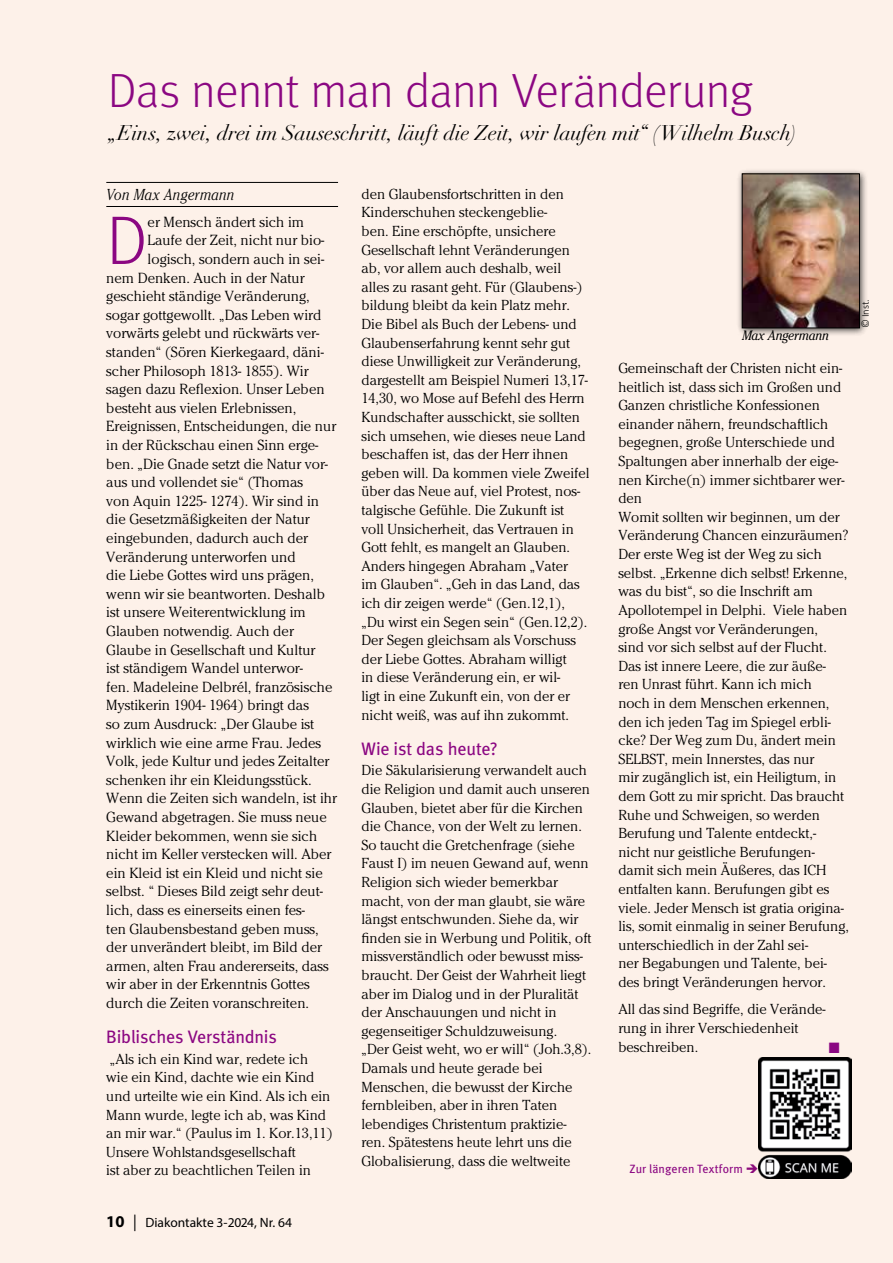
<style>
.page{position:relative;width:893px;height:1263px;background:#fdf1e9}
.page>*{position:absolute;margin:0;border:0;box-sizing:border-box;transform-origin:0 0}
.t1{font:300 68.85px "Meta OT";color:#8b0782}
.t2{font:300 48px "Meta OT";letter-spacing:-.02em;color:#8b0782}
.t3{font:italic 21px "Didot LT Std";letter-spacing:-.01em;color:#000}
.t4{font:18px "Meta Book LF";letter-spacing:-.01em;color:#8b0782}
.t5{font:italic 300 15.75px "Cheltenham Std";letter-spacing:.02em;color:#000;scale:.88 1}
.t6{font:300 14.55px "Cheltenham Std";color:#000}
.t7{font:300 14.4px/18.6px "Cheltenham Std";color:#000}
.t8{font:13.5px "Myriad Pro";color:#000}
.t9{font:italic 13.5px "Cheltenham Std";letter-spacing:-.01em;color:#000;scale:.9 1}
.t10{font:12px "Meta Book LF";letter-spacing:.015em;color:#8b0782}
.t11{font:300 10.5px "Calibri";color:#000}
.s1{font-weight:700;font-size:16.5px}
.s2{font-family:"Minion Pro";font-size:16.5px}
.s3{color:#8c0c7c}
</style>
<div class="page">
<hr style="left:106px;top:182px;width:232px;height:1px;background:#000">
<hr style="left:106px;top:206px;width:232px;height:1px;background:#000">
<img style="left:758px;top:1057px;width:94px;height:121px">
<div style="left:736px;top:169px;width:132px;height:168px;background:#000;opacity:.75"></div>
<img style="left:744px;top:176px;width:114px;height:150px">
<div style="left:742px;top:174px;width:118px;height:154px;border:1px solid #000"></div>
<h2 class="t2" style="left:108px;top:63px;width:647px">Das nennt man dann Veränderung</h2>
<h3 class="t3" style="left:108px;top:120px;width:690px">„Eins, zwei, drei im Sauseschritt, läuft die Zeit, wir laufen mit“ (Wilhelm Busch)</h3>
<p class="t5" style="left:106px;top:185px;width:147px">Von Max Angermann</p>
<h1 class="t1" style="left:106px;top:200px;width:43px">D</h1>
<p class="t6" style="left:148px;top:213px;width:158px">er Mensch ändert sich im</p>
<p class="t6" style="left:148px;top:232px;width:178px">Laufe der Zeit, nicht nur bio-</p>
<p class="t6" style="left:148px;top:251px;width:178px">logisch, sondern auch in sei-</p>
<p class="t6" style="left:106px;top:269px;width:200px">nem Denken. Auch in der Natur</p>
<p class="t6" style="left:106px;top:288px;width:205px">geschieht ständige Veränderung,</p>
<p class="t6" style="left:106px;top:306px;width:217px">sogar gottgewollt. „Das Leben wird</p>
<p class="t6" style="left:106px;top:325px;width:214px">vorwärts gelebt und rückwärts ver-</p>
<p class="t6" style="left:106px;top:344px;width:219px">standen“ (Sören Kierkegaard, däni-</p>
<p class="t6" style="left:106px;top:362px;width:204px">scher Philosoph 1813- 1855). Wir</p>
<p class="t6" style="left:106px;top:381px;width:220px">sagen dazu Reflexion. Unser Leben</p>
<p class="t6" style="left:106px;top:399px;width:192px">besteht aus vielen Erlebnissen,</p>
<p class="t6" style="left:106px;top:418px;width:231px">Ereignissen, Entscheidungen, die nur</p>
<p class="t6" style="left:106px;top:436px;width:214px">in der Rückschau einen Sinn erge-</p>
<p class="t6" style="left:106px;top:455px;width:223px">ben. „Die Gnade setzt die Natur vor-</p>
<p class="t6" style="left:106px;top:474px;width:198px">aus und vollendet sie“ (Thomas</p>
<p class="t6" style="left:106px;top:492px;width:214px">von Aquin 1225- 1274). Wir sind in</p>
<p class="t6" style="left:106px;top:511px;width:205px">die Gesetzmäßigkeiten der Natur</p>
<p class="t6" style="left:106px;top:529px;width:203px">eingebunden, dadurch auch der</p>
<p class="t6" style="left:106px;top:548px;width:191px">Veränderung unterworfen und</p>
<p class="t6" style="left:106px;top:567px;width:209px">die Liebe Gottes wird uns prägen,</p>
<p class="t6" style="left:106px;top:585px;width:220px">wenn wir sie beantworten. Deshalb</p>
<p class="t6" style="left:106px;top:604px;width:201px">ist unsere Weiterentwicklung im</p>
<p class="t6" style="left:106px;top:622px;width:189px">Glauben notwendig. Auch der</p>
<p class="t6" style="left:106px;top:641px;width:211px">Glaube in Gesellschaft und Kultur</p>
<p class="t6" style="left:106px;top:660px;width:198px">ist ständigem Wandel unterwor-</p>
<p class="t6" style="left:106px;top:678px;width:228px">fen. Madeleine Delbrél, französische</p>
<p class="t6" style="left:106px;top:697px;width:204px">Mystikerin 1904- 1964) bringt das</p>
<p class="t6" style="left:106px;top:716px;width:209px">so zum Ausdruck: „Der Glaube ist</p>
<p class="t6" style="left:106px;top:734px;width:216px">wirklich wie eine arme Frau. Jedes</p>
<p class="t6" style="left:106px;top:753px;width:225px">Volk, jede Kultur und jedes Zeitalter</p>
<p class="t6" style="left:106px;top:771px;width:207px">schenken ihr ein Kleidungsstück.</p>
<p class="t6" style="left:106px;top:790px;width:232px">Wenn die Zeiten sich wandeln, ist ihr</p>
<p class="t6" style="left:106px;top:808px;width:222px">Gewand abgetragen. Sie muss neue</p>
<p class="t6" style="left:106px;top:827px;width:212px">Kleider bekommen, wenn sie sich</p>
<p class="t6" style="left:106px;top:846px;width:227px">nicht im Keller verstecken will. Aber</p>
<p class="t6" style="left:106px;top:864px;width:218px">ein Kleid ist ein Kleid und nicht sie</p>
<p class="t6" style="left:106px;top:883px;width:218px">selbst. “ Dieses Bild zeigt sehr deut-</p>
<p class="t6" style="left:106px;top:902px;width:200px">lich, dass es einerseits einen fes-</p>
<p class="t6" style="left:106px;top:920px;width:214px">ten Glaubensbestand geben muss,</p>
<p class="t6" style="left:106px;top:939px;width:217px">der unverändert bleibt, im Bild der</p>
<p class="t6" style="left:106px;top:957px;width:224px">armen, alten Frau andererseits, dass</p>
<p class="t6" style="left:106px;top:976px;width:205px">wir aber in der Erkenntnis Gottes</p>
<p class="t6" style="left:106px;top:994px;width:204px">durch die Zeiten voranschreiten.</p>
<p class="t4" style="left:106px;top:1026px;width:172px">Biblisches Verständnis</p>
<p class="t7" style="left:106px;top:1049px;width:228px">„Als ich ein Kind war, redete ich<br>wie ein Kind, dachte wie ein Kind und urteilte wie ein Kind. Als ich ein Mann wurde, legte ich ab, was Kind an mir war.“ (Paulus im 1. Kor.13,11)<br>Unsere Wohlstandsgesellschaft<br>ist aber zu beachtlichen Teilen in</p>
<p class="t8" style="left:106px;top:1214px;width:187px"><span class="s1">10</span> <span class="s2">|</span> Diakontakte 3-2024, Nr. 64</p>
<p class="t7" style="left:361px;top:184px;width:230px">den Glaubensfortschritten in den Kinderschuhen steckengeblie-<br>ben. Eine erschöpfte, unsichere Gesellschaft lehnt Veränderungen ab, vor allem auch deshalb, weil alles zu rasant geht. Für (Glaubens-) bildung bleibt da kein Platz mehr.<br>Die Bibel als Buch der Lebens- und Glaubenserfahrung kennt sehr gut diese Unwilligkeit zur Veränderung, dargestellt am Beispiel Numeri 13,17- 14,30, wo Mose auf Befehl des Herrn Kundschafter ausschickt, sie sollten sich umsehen, wie dieses neue Land beschaffen ist, das der Herr ihnen geben will. Da kommen viele Zweifel über das Neue auf, viel Protest, nos&shy;talgische Gefühle. Die Zukunft ist voll Unsicherheit, das Vertrauen in Gott fehlt, es mangelt an Glauben.<br>Anders hingegen Abraham „Vater<br>im Glauben“. „Geh in das Land, das ich dir zeigen werde“ (Gen.12,1), „Du wirst ein Segen sein“ (Gen.12,2).<br>Der Segen gleichsam als Vorschuss der Liebe Gottes. Abraham willigt<br>in diese Veränderung ein, er wil-<br>ligt in eine Zukunft ein, von der er nicht weiß, was auf ihn zukommt.</p>
<p class="t4" style="left:361px;top:738px;width:138px">Wie ist das heute?</p>
<p class="t7" style="left:361px;top:761px;width:232px">Die Säkularisierung verwandelt auch die Religion und damit auch unseren Glauben, bietet aber für die Kirchen die Chance, von der Welt zu lernen.<br>So taucht die Gretchenfrage (siehe Faust I) im neuen Gewand auf, wenn Religion sich wieder bemerkbar macht, von der man glaubt, sie wäre längst entschwunden. Siehe da, wir finden sie in Werbung und Politik, oft missverständlich oder bewusst miss&shy;braucht. Der Geist der Wahrheit liegt aber im Dialog und in der Pluralität der Anschauungen und nicht in gegenseitiger Schuldzuweisung.<br>„Der Geist weht, wo er will“ (Joh.3,8).<br>Damals und heute gerade bei Menschen, die bewusst der Kirche fernbleiben, aber in ihren Taten lebendiges Christentum praktizie&shy;ren. Spätestens heute lehrt uns die Globalisierung, dass die weltweite</p>
<p class="t9" style="left:742px;top:328px;width:98px">Max Angermann</p>
<p class="t7" style="left:618px;top:359px;width:232px">Gemeinschaft der Christen nicht ein&shy;heitlich ist, dass sich im Großen und Ganzen christliche Konfessionen einander nähern, freundschaftlich begegnen, große Unterschiede und Spaltungen aber innerhalb der eige&shy;nen Kirche(n) immer sichtbarer wer&shy;den<br>Womit sollten wir beginnen, um der Veränderung Chancen einzuräumen?<br>Der erste Weg ist der Weg zu sich selbst. „Erkenne dich selbst! Erkenne, was du bist“, so die Inschrift am Apollotempel in Delphi. Viele haben große Angst vor Veränderungen,<br>sind vor sich selbst auf der Flucht.<br>Das ist innere Leere, die zur äuße&shy;ren Unrast führt. Kann ich mich<br>noch in dem Menschen erkennen, den ich jeden Tag im Spiegel erbli&shy;cke? Der Weg zum Du, ändert mein SELBST, mein Innerstes, das nur<br>mir zugänglich ist, ein Heiligtum, in dem Gott zu mir spricht. Das braucht Ruhe und Schweigen, so werden Berufung und Talente entdeckt,- nicht nur geistliche Berufungen&shy;damit sich mein Äußeres, das ICH entfalten kann. Berufungen gibt es viele. Jeder Mensch ist gratia origina&shy;lis, somit einmalig in seiner Berufung, unterschiedlich in der Zahl sei-<br>ner Begabungen und Talente, bei&shy;des bringt Veränderungen hervor.</p>
<p class="t7" style="left:618px;top:999px;width:209px">All das sind Begriffe, die Verände&shy;rung in ihrer Verschiedenheit beschreiben.</p>
<p class="t11" style="left:859px;top:328px;width:30px;rotate:-90deg">© Inst.</p>
<p class="t10" style="left:629px;top:1162px;width:131px">Zur längeren Textform <span class="s3">➔</span></p>
</div>
